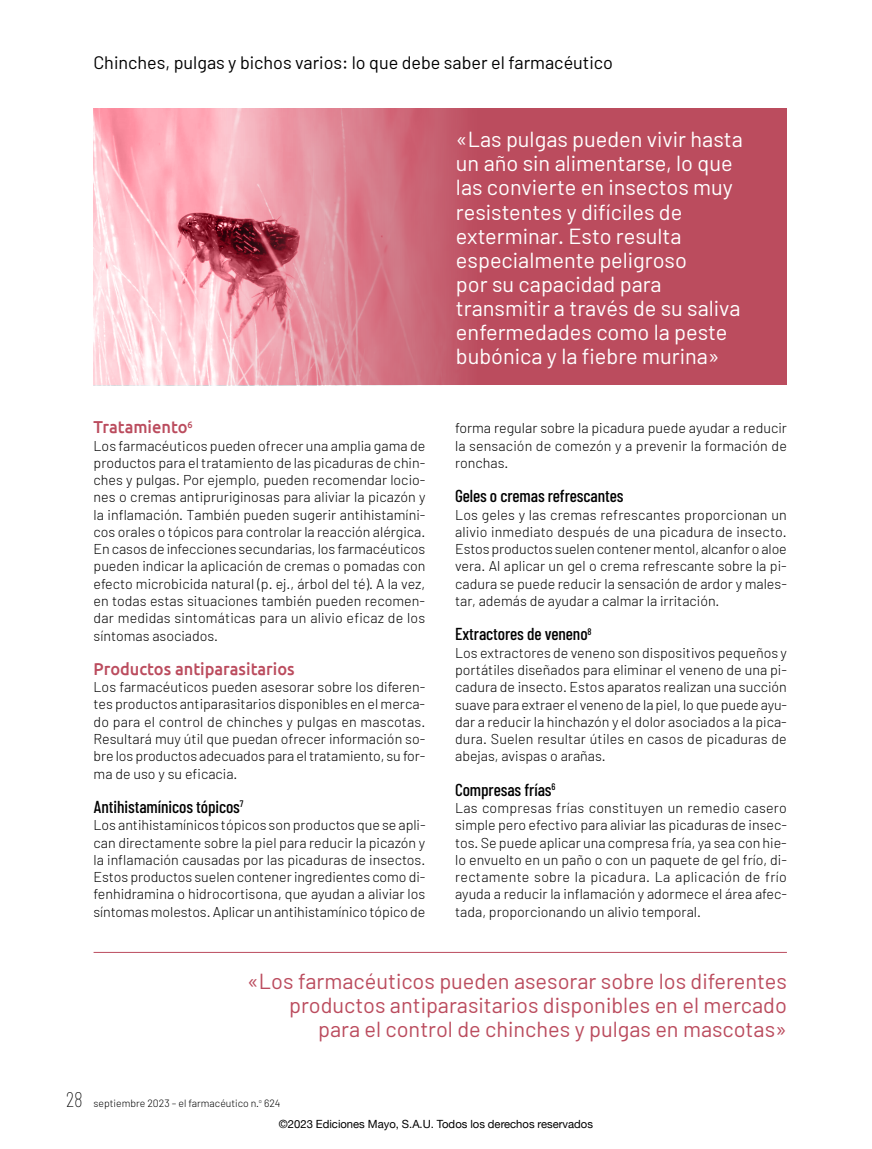
<style>
.page{position:relative;width:872px;height:1149px;background:#fff}
.page>*{position:absolute;margin:0;border:0;box-sizing:border-box;transform-origin:0 0}
.t1{font:21.75px/24px "Barlow";color:#fff}
.t2{font:21.75px/24px "Barlow";color:#bb4c5e;text-align:right}
.t3{font:18px "Barlow";color:#000}
.t4{font:500 17.25px "Barlow Condensed";letter-spacing:-.005em;color:#000}
.t5{font:500 17.25px "Ubuntu";color:#bb4c5e;scale:.95 1}
.t6{font:300 14.25px/17.2px "Barlow";color:#000;text-align:justify}
.t7{font:11.25px "Helvetica Neue";color:#000}
.t8{font:300 10.5px "Barlow";color:#000}
.s1{font-family:"Barlow Condensed";font-weight:100;font-size:21px}
</style>
<div class="page">
<div style="left:94px;top:108px;width:693px;height:277px;background:#bb4c5e"></div>
<img style="left:94px;top:108px;width:369px;height:277px">
<hr style="left:94px;top:951px;width:693px;height:1px;background:#bb4c5e">
<p class="t3" style="left:93px;top:51px;width:521px">Chinches, pulgas y bichos varios: lo que debe saber el farmacéutico</p>
<p class="t5" style="left:94px;top:416px;width:106px">Tratamiento<sup>6</sup></p>
<p class="t6" style="left:94px;top:436px;width:333px">Los farmacéuticos pueden ofrecer una amplia gama de productos para el tratamiento de las picaduras de chin&shy;ches y pulgas. Por ejemplo, pueden recomendar locio&shy;nes o cremas antipruriginosas para aliviar la picazón y la inflamación. También pueden sugerir antihistamíni&shy;cos orales o tópicos para controlar la reacción alérgica.<br>En casos de infecciones secundarias, los farmacéuticos pueden indicar la aplicación de cremas o pomadas con efecto microbicida natural (p. ej., árbol del té). A la vez, en todas estas situaciones también pueden recomen&shy;dar medidas sintomáticas para un alivio eficaz de los síntomas asociados.</p>
<p class="t5" style="left:94px;top:657px;width:213px">Productos antiparasitarios</p>
<p class="t6" style="left:94px;top:678px;width:333px">Los farmacéuticos pueden asesorar sobre los diferen&shy;tes productos antiparasitarios disponibles en el merca&shy;do para el control de chinches y pulgas en mascotas.<br>Resultará muy útil que puedan ofrecer información so&shy;bre los productos adecuados para el tratamiento, su for&shy;ma de uso y su eficacia.</p>
<p class="t4" style="left:94px;top:795px;width:151px">Antihistamínicos tópicos<sup>7</sup></p>
<p class="t6" style="left:94px;top:816px;width:333px">Los antihistamínicos tópicos son productos que se apli&shy;can directamente sobre la piel para reducir la picazón y la inflamación causadas por las picaduras de insectos.<br>Estos productos suelen contener ingredientes como di&shy;fenhidramina o hidrocortisona, que ayudan a aliviar los síntomas molestos. Aplicar un antihistamínico tópico de</p>
<p class="t1" style="left:456px;top:127px;width:288px">«Las pulgas pueden vivir hasta un año sin alimentarse, lo que las convierte en insectos muy resistentes y difíciles de exterminar. Esto resulta especialmente peligroso<br>por su capacidad para transmitir a través de su saliva enfermedades como la peste bubónica y la fiebre murina»</p>
<p class="t6" style="left:455px;top:419px;width:333px">forma regular sobre la picadura puede ayudar a reducir la sensación de comezón y a prevenir la formación de ronchas.</p>
<p class="t4" style="left:455px;top:485px;width:170px">Geles o cremas refrescantes</p>
<p class="t6" style="left:455px;top:505px;width:333px">Los geles y las cremas refrescantes proporcionan un alivio inmediato después de una picadura de insecto.<br>Estos productos suelen contener mentol, alcanfor o aloe vera. Al aplicar un gel o crema refrescante sobre la pi&shy;cadura se puede reducir la sensación de ardor y males&shy;tar, además de ayudar a calmar la irritación.</p>
<p class="t4" style="left:455px;top:623px;width:138px">Extractores de veneno<sup>8</sup></p>
<p class="t6" style="left:455px;top:643px;width:333px">Los extractores de veneno son dispositivos pequeños y portátiles diseñados para eliminar el veneno de una pi&shy;cadura de insecto. Estos aparatos realizan una succión suave para extraer el veneno de la piel, lo que puede ayu&shy;dar a reducir la hinchazón y el dolor asociados a la pica&shy;dura. Suelen resultar útiles en casos de picaduras de abejas, avispas o arañas.</p>
<p class="t4" style="left:455px;top:778px;width:102px">Compresas frías<sup>6</sup></p>
<p class="t6" style="left:455px;top:798px;width:333px">Las compresas frías constituyen un remedio casero simple pero efectivo para aliviar las picaduras de insec&shy;tos. Se puede aplicar una compresa fría, ya sea con hie&shy;lo envuelto en un paño o con un paquete de gel frío, di&shy;rectamente sobre la picadura. La aplicación de frío ayuda a reducir la inflamación y adormece el área afec&shy;tada, proporcionando un alivio temporal.</p>
<h1 class="t2" style="left:247px;top:968px;width:541px">«Los farmacéuticos pueden asesorar sobre los diferentes productos antiparasitarios disponibles en el mercado para el control de chinches y pulgas en mascotas»</h1>
<p class="t8" style="left:66px;top:1096px;width:216px"><span class="s1">28</span> septiembre 2023 – el farmacéutico n.<sup>o</sup> 624</p>
<p class="t7" style="left:279px;top:1114px;width:316px">©2023 Ediciones Mayo, S.A.U. Todos los derechos reservados</p>
</div>
